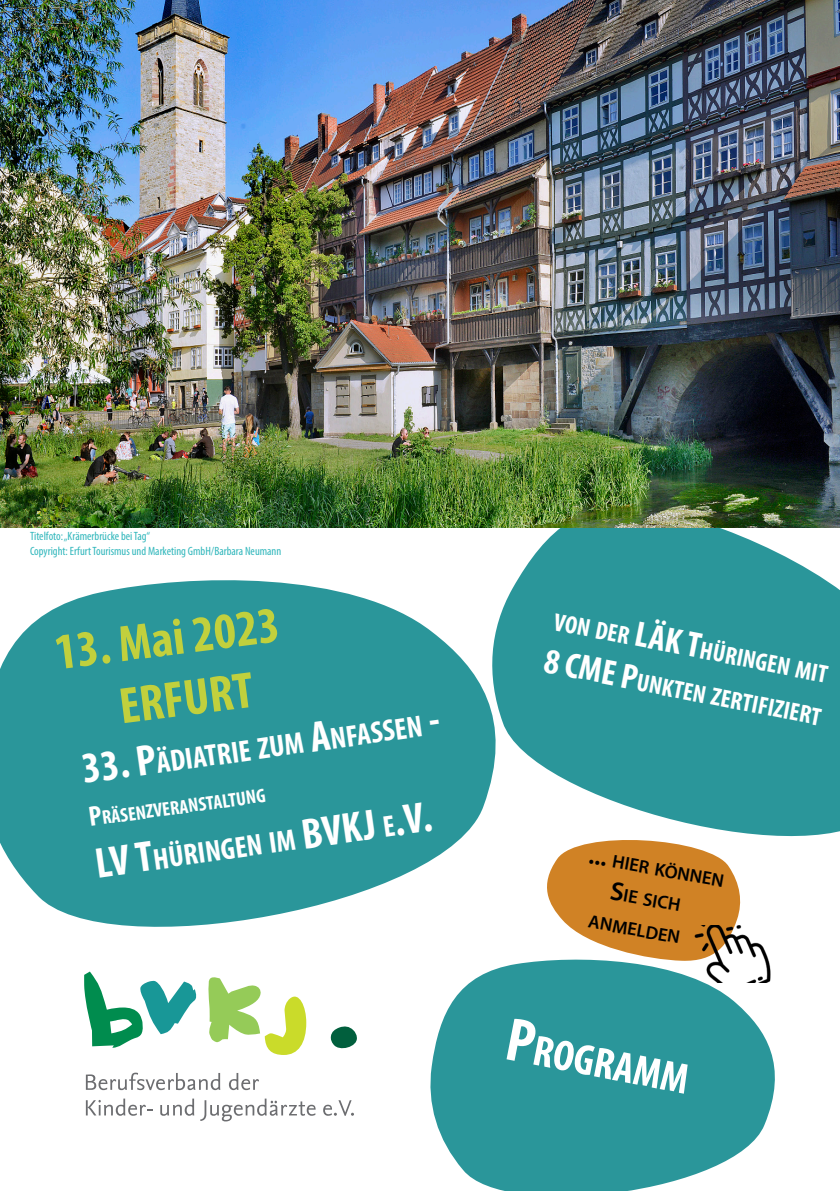
<style>
.page{position:relative;width:840px;height:1191px;background:#fff}
.page>*{position:absolute;margin:0;border:0;box-sizing:border-box;transform-origin:0 0}
.t1{font:700 condensed 51.4px "Myriad Pro";color:#c1d03d}
.Referent{font:700 condensed 43.4px "Myriad Pro";color:#fff}
.Referent-2{font:700 condensed 36px "Myriad Pro";color:#fff}
.t2{font:700 condensed 30.6px "Myriad Pro";color:#fff}
.t3{font:700 condensed 30.2px "Myriad Pro";color:#fff}
.Referent-3{font:700 condensed 25.2px "Myriad Pro";color:#fff}
.t4{font:700 condensed 19.8px "Myriad Pro";color:#fff}
.t5{font:600 18.4px "Myriad Pro";color:#000}
.t6{font:condensed 12px "Myriad Pro";color:#31b7bc}
.s1{font-size:43.6px}
.s2{font-size:28.2px}
.s3{font-size:43.2px}
.s4{font-size:36px}
.s5{font-size:26.4px}
.s6{font-size:62px}
</style>
<div class="page">
<svg style="left:430px;top:961px;width:345px;height:230px;background:#46a3a7"></svg>
<svg style="left:485px;top:527px;width:354px;height:310px;background:#44a3a6"></svg>
<svg style="left:0;top:569px;width:515px;height:398px;fill:#2a969a"></svg>
<img style="left:0;top:0;width:839px;height:527px">
<svg style="left:533px;top:827px;width:213px;height:138px"></svg>
<img style="left:688px;top:925px;width:84px;height:57px">
<svg style="left:330px;top:1026px;width:27px;height:23px"></svg>
<svg style="left:84px;top:971px;width:113px;height:76px"></svg>
<svg style="left:208px;top:977px;width:98px;height:78px"></svg>
<svg style="left:86px;top:1072px;width:134px;height:18px"></svg>
<svg style="left:229px;top:1073px;width:30px;height:17px"></svg>
<svg style="left:86px;top:1098px;width:67px;height:17px"></svg>
<svg style="left:160px;top:1098px;width:34px;height:17px"></svg>
<svg style="left:200px;top:1098px;width:115px;height:23px"></svg>
<svg style="left:323px;top:1100px;width:31px;height:15px"></svg>
<p class="t6" style="left:30px;top:529px;width:122px">Titelfoto: „Krämerbrücke bei Tag“</p>
<p class="t6" style="left:30px;top:543px;width:253px">Copyright: Erfurt Tourismus und Marketing GmbH/Barbara Neumann</p>
<p class="t1" style="left:51px;top:620px;width:227px;rotate:-7deg">13. Mai 2023</p>
<p class="t1" style="left:116px;top:674px;width:136px;rotate:-7deg">ERFURT</p>
<p class="t2" style="left:80px;top:754px;width:362px;rotate:-8deg"><span class="s1">33. P</span>ädiatrie zum <span class="s1">A</span>nfassen <span class="s1">-</span></p>
<p class="t4" style="left:88px;top:807px;width:179px;rotate:-8deg"><span class="s2">P</span>räsenzveranstaltung</p>
<p class="t3" style="left:93px;top:849px;width:341px;rotate:-8deg"><span class="s3">LV T</span>hüringen im <span class="s3">BVKJ</span> e<span class="s3">.V.</span></p>
<p class="Referent-3" style="left:557px;top:606px;width:279px;rotate:11deg">von der <span class="s4">LÄ K T</span>hüringen mit</p>
<p class="Referent-2" style="left:549px;top:638px;width:60px;rotate:11deg">8 CME</p>
<p class="Referent-3" style="left:623px;top:663px;width:205px;rotate:11deg"><span class="s4">P</span>unkten zertifiziert</p>
<p class="t5" style="left:590px;top:845px;width:139px;rotate:10deg"><span class="s5">...</span> hier können</p>
<p class="t5" style="left:612px;top:881px;width:73px;rotate:10deg"><span class="s5">S</span>ie sich</p>
<p class="t5" style="left:590px;top:909px;width:94px;rotate:10deg">anmelden</p>
<p class="Referent" style="left:510px;top:1017px;width:187px;rotate:11deg"><span class="s6">P</span>rogramm</p>
</div>
